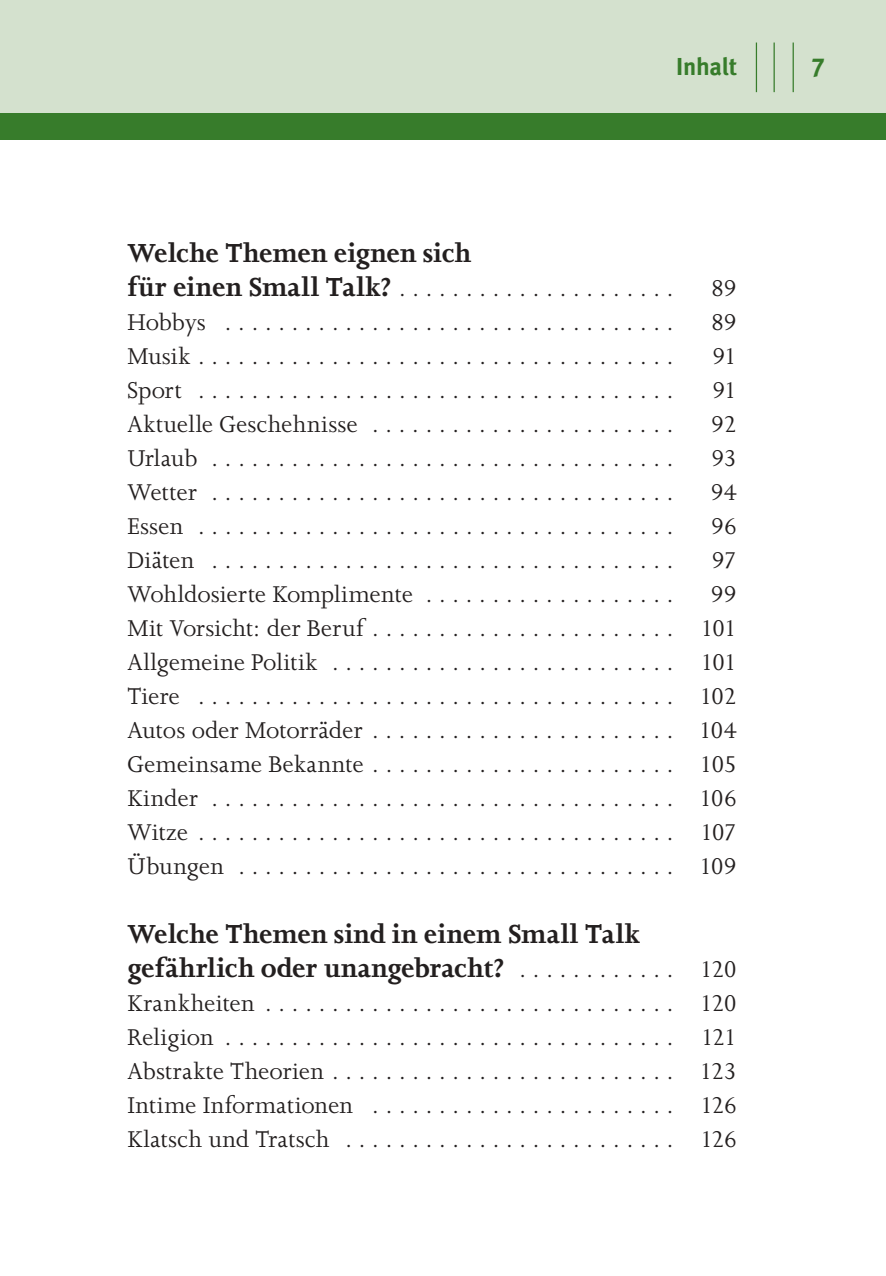
<style>
.page{position:relative;width:886px;height:1276px;background:#fff}
.page>*{position:absolute;margin:0;border:0;box-sizing:border-box;transform-origin:0 0}
.t1{font:700 30px/34px "Joanna MT Std";color:#231f1f}
.t2{font:26.25px/34px "Joanna MT Std";letter-spacing:-.005em;color:#231f1f;text-align:justify}
.t3{font:700 26px "Meta Pro";color:#377c2b}
.t4{font:700 24.5px "Meta Pro";letter-spacing:-.005em;color:#377c2b}
.s1{font-weight:700;font-size:30px}
.s2{font-weight:400;font-size:26.25px}
</style>
<div class="page">
<div style="left:0;top:0;width:886px;height:120px;background:#d4e1ce"></div>
<div style="left:0;top:113px;width:886px;height:27px;background:#377c2b"></div>
<hr style="left:792px;top:43px;width:2px;height:49px;background:#377c2b">
<hr style="left:773px;top:43px;width:2px;height:49px;background:#377c2b">
<hr style="left:756px;top:43px;width:1px;height:49px;background:#377c2b">
<p class="t4" style="left:676px;top:58px;width:63px">Inhalt</p>
<p class="t3" style="left:811px;top:57px;width:15px">7</p>
<p class="t1" style="left:128px;top:239px;width:345px">Welche Themen eignen sich</p>
<p class="t2" style="left:128px;top:274px;width:547px"><span class="s1">für einen Small Talk?</span> . . . . . . . . . . . . . . . . . . . . .</p>
<p class="t2" style="left:711px;top:274px;width:28px">89</p>
<p class="t2" style="left:128px;top:308px;width:547px">Hobbys . . . . . . . . . . . . . . . . . . . . . . . . . . . . . . . . . .</p>
<p class="t2" style="left:711px;top:308px;width:28px">89</p>
<p class="t2" style="left:128px;top:342px;width:547px">Musik . . . . . . . . . . . . . . . . . . . . . . . . . . . . . . . . . . . .</p>
<p class="t2" style="left:712px;top:342px;width:27px">91</p>
<p class="t2" style="left:128px;top:376px;width:547px">Sport . . . . . . . . . . . . . . . . . . . . . . . . . . . . . . . . . . . .</p>
<p class="t2" style="left:712px;top:376px;width:27px">91</p>
<p class="t2" style="left:128px;top:410px;width:547px">Aktuelle Geschehnisse . . . . . . . . . . . . . . . . . . . . . . .</p>
<p class="t2" style="left:711px;top:410px;width:28px">92</p>
<p class="t2" style="left:128px;top:444px;width:547px">Urlaub . . . . . . . . . . . . . . . . . . . . . . . . . . . . . . . . . . .</p>
<p class="t2" style="left:711px;top:444px;width:27px">93</p>
<p class="t2" style="left:128px;top:478px;width:547px">Wetter . . . . . . . . . . . . . . . . . . . . . . . . . . . . . . . . . . .</p>
<p class="t2" style="left:710px;top:478px;width:28px">94</p>
<p class="t2" style="left:128px;top:512px;width:547px">Essen . . . . . . . . . . . . . . . . . . . . . . . . . . . . . . . . . . . .</p>
<p class="t2" style="left:711px;top:512px;width:28px">96</p>
<p class="t2" style="left:128px;top:546px;width:547px">Diäten . . . . . . . . . . . . . . . . . . . . . . . . . . . . . . . . . . .</p>
<p class="t2" style="left:711px;top:546px;width:27px">97</p>
<p class="t2" style="left:128px;top:580px;width:547px">Wohldosierte Komplimente . . . . . . . . . . . . . . . . . . .</p>
<p class="t2" style="left:128px;top:580px;width:611px;text-indent:583px">99<br>Mit Vorsicht: der Beruf . . . . . . . . . . . . . . . . . . . . . . . 101<br>Allgemeine Politik . . . . . . . . . . . . . . . . . . . . . . . . . . 101<br>Tiere . . . . . . . . . . . . . . . . . . . . . . . . . . . . . . . . . . . . 102<br>Autos oder Motorräder . . . . . . . . . . . . . . . . . . . . . . . 104<br>Gemeinsame Bekannte . . . . . . . . . . . . . . . . . . . . . . . 105<br>Kinder . . . . . . . . . . . . . . . . . . . . . . . . . . . . . . . . . . . 106<br>Witze . . . . . . . . . . . . . . . . . . . . . . . . . . . . . . . . . . . . 107<br>Übungen . . . . . . . . . . . . . . . . . . . . . . . . . . . . . . . . . 109</p>
<p class="t1" style="left:128px;top:919px;width:611px">Welche Themen sind in einem Small Talk gefährlich oder unangebracht? <span class="s2">. . . . . . . . . . . . 120</span></p>
<p class="t2" style="left:128px;top:988px;width:611px">Krankheiten . . . . . . . . . . . . . . . . . . . . . . . . . . . . . . . 120<br>Religion . . . . . . . . . . . . . . . . . . . . . . . . . . . . . . . . . . 121<br>Abstrakte Theorien . . . . . . . . . . . . . . . . . . . . . . . . . . 123<br>Intime Informationen . . . . . . . . . . . . . . . . . . . . . . . 126<br>Klatsch und Tratsch . . . . . . . . . . . . . . . . . . . . . . . . . 126</p>
</div>
